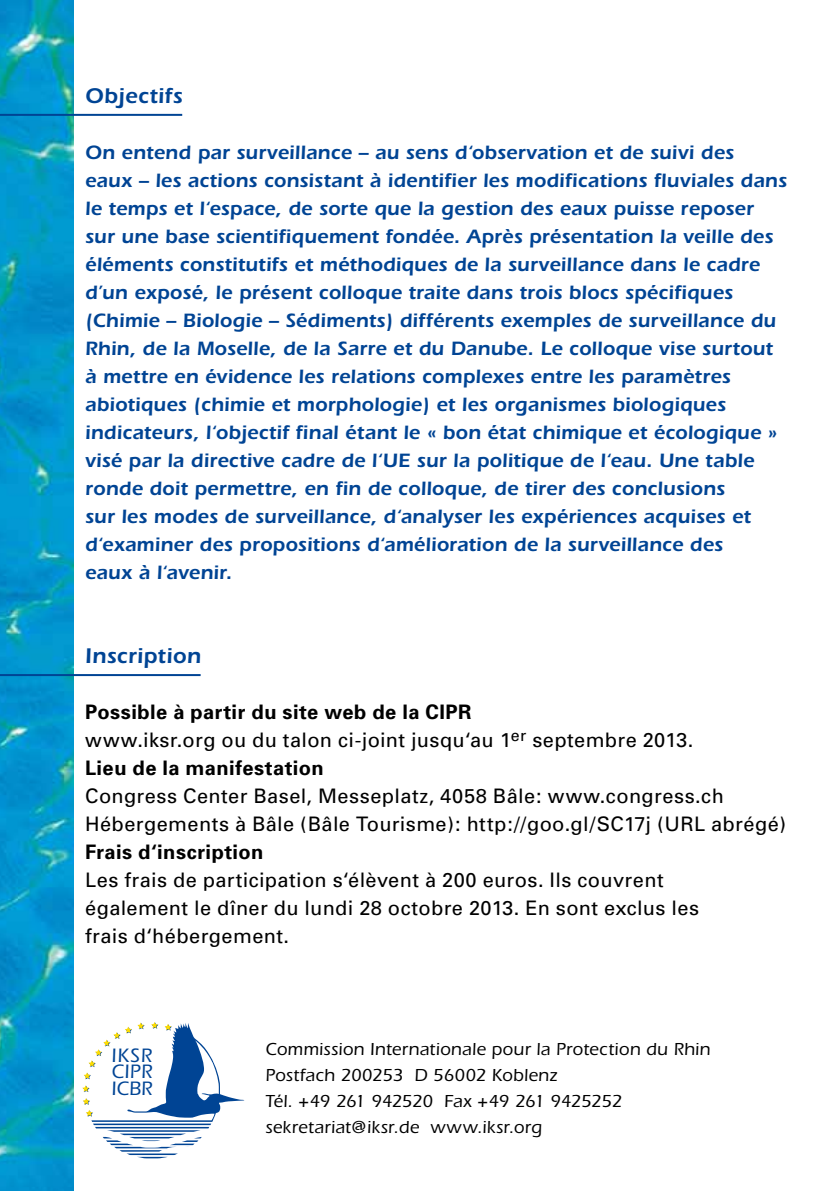
<style>
.page{position:relative;width:840px;height:1191px;background:#fff}
.page>*{position:absolute;margin:0;border:0;box-sizing:border-box;transform-origin:0 0}
.t1{font:600 22px "Itc Eras";letter-spacing:.02em;color:#004494}
.t2{font:500 20.2px/16.6px "Itc Eras";letter-spacing:.02em;color:#004494;text-align:justify}
.t3{font:600 20px/28px "Itc Eras";letter-spacing:.01em;color:#004494}
.t4{font:20px/28px "Univers";letter-spacing:.02em;color:#000}
.t5{font:700 20px/28px "Univers";letter-spacing:.02em;color:#000}
.t6{font:500 18px/26px "Itc Eras";letter-spacing:.015em;color:#000}
.s1{font-weight:400}
</style>
<div class="page">
<img style="left:0;top:0;width:74px;height:1191px">
<hr style="left:0;top:114px;width:182px;height:2px;background:#004494">
<hr style="left:0;top:674px;width:200px;height:2px;background:#004494">
<svg style="left:82px;top:1022px;width:162px;height:136px"></svg>
<p class="t1" style="left:85px;top:82px;width:99px">Objectifs</p>
<p class="t3" style="left:85px;top:138px;width:703px">On entend par surveillance – au sens d‘observation et de suivi des<br>eaux – les actions consistant à identifier les modifications fluviales dans le temps et l‘espace, de sorte que la gestion des eaux puisse reposer sur une base scientifiquement fondée. Après présentation la veille des éléments constitutifs et méthodiques de la surveillance dans le cadre d’un exposé, le présent colloque traite dans trois blocs spécifiques (Chimie – Biologie – Sédiments) différents exemples de surveillance du Rhin, de la Moselle, de la Sarre et du Danube. Le colloque vise surtout à mettre en évidence les relations complexes entre les paramètres abiotiques (chimie et morphologie) et les organismes biologiques indicateurs, l‘objectif final étant le « bon état chimique et écologique » visé par la directive cadre de l‘UE sur la politique de l‘eau. Une table ronde doit permettre, en fin de colloque, de tirer des conclusions<br>sur les modes de surveillance, d‘analyser les expériences acquises et d‘examiner des propositions d‘amélioration de la surveillance des<br>eaux à l‘avenir.</p>
<p class="t1" style="left:85px;top:642px;width:117px">Inscription</p>
<p class="t5" style="left:85px;top:697px;width:609px">Possible à partir du site web de la CIPR<br><span class="s1">www.iksr.org ou du talon ci-joint jusqu‘au 1</span><sup>er</sup> <span class="s1">septembre 2013.<br></span>Lieu de la manifestation</p>
<p class="t4" style="left:85px;top:782px;width:702px">Congress Center Basel, Messeplatz, 4058 Bâle: www.congress.ch<br>Hébergements à Bâle (Bâle Tourisme): http://goo.gl/SC17j (URL abrégé)</p>
<p class="t5" style="left:85px;top:837px;width:180px">Frais d‘inscription</p>
<p class="t4" style="left:85px;top:866px;width:615px">Les frais de participation s‘élèvent à 200 euros. Ils couvrent également le dîner du lundi 28 octobre 2013. En sont exclus les frais d‘hébergement.</p>
<p class="t2" style="left:111px;top:1046px;width:42px">IKSR CIPR ICBR</p>
<p class="t6" style="left:265px;top:1036px;width:446px">Commission Internationale pour la Protection du Rhin Postfach 200253 D 56002 Koblenz<br>Tél. +49 261 942520 Fax +49 261 9425252 sekretariat@iksr.de www.iksr.org</p>
</div>
